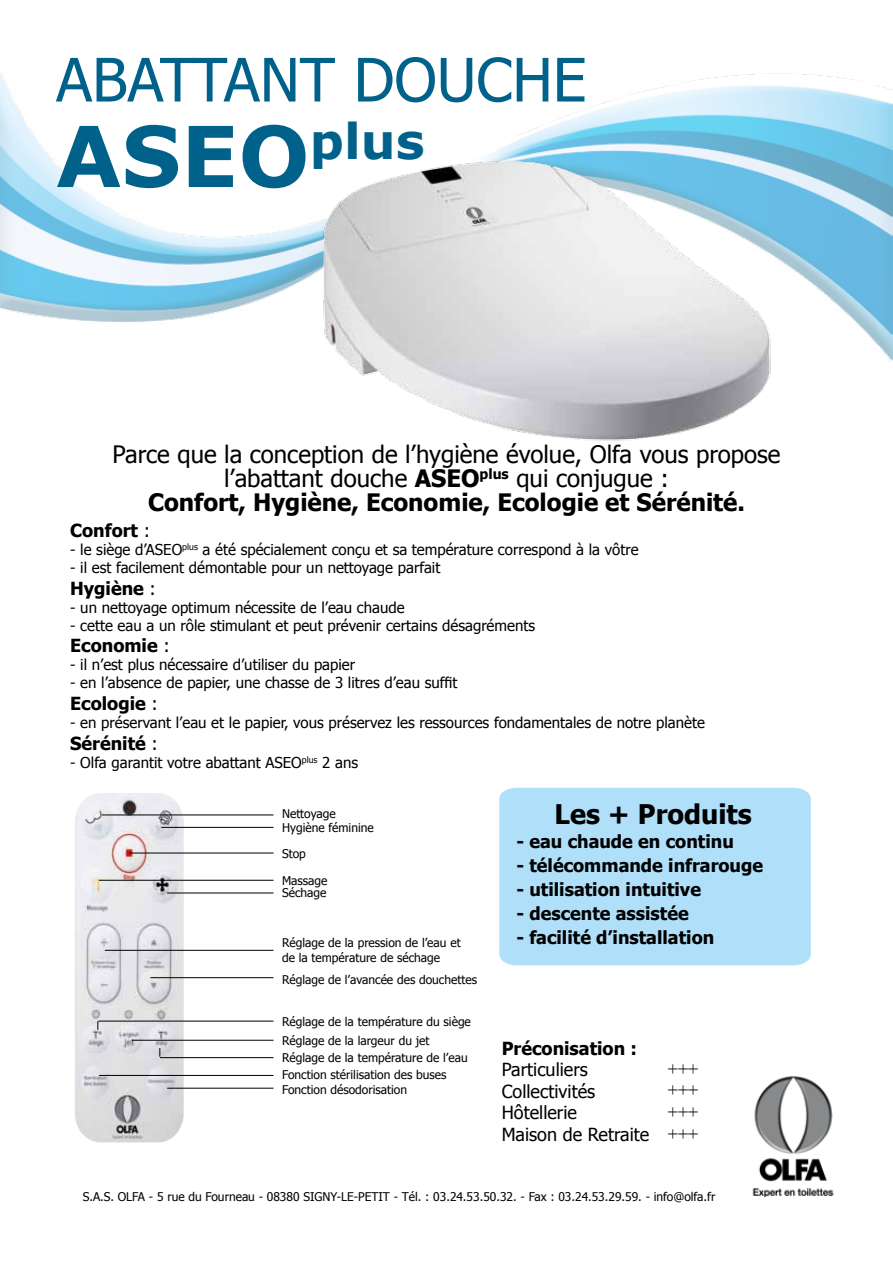
<style>
.page{position:relative;width:893px;height:1263px;background:#fff}
.page>*{position:absolute;margin:0;border:0;box-sizing:border-box;transform-origin:0 0}
.t1{font:700 84px "Verdana";color:#00618a}
.t2{font:60px "Tahoma";color:#00618a}
.t3{font:700 27px "Tahoma";color:#000}
.t4{font:24px/24px "Tahoma";color:#000;text-align:center}
.t5{font:700 18px "Tahoma";color:#000}
.t6{font:18px/21.6px "Tahoma";color:#000}
.t7{font:18px/21.6px "Times New Roman";color:#000;text-align:justify}
.t8{font:15px "Tahoma";color:#000}
.t9{font:12px/14.4px "Tahoma";color:#000}
.s1{font-weight:700}
.s2{font-weight:400}
.s3{font-style:inherit}
</style>
<div class="page">
<div style="left:499px;top:788px;width:312px;height:177px;background:#afdff9"></div>
<img style="left:0;top:72px;width:893px;height:289px">
<img style="left:287px;top:132px;width:507px;height:309px">
<img style="left:752px;top:1076px;width:82px;height:121px">
<img style="left:75px;top:793px;width:109px;height:349px">
<hr style="left:98px;top:1021px;width:176px;height:1px;background:#000">
<hr style="left:150px;top:977px;width:124px;height:1px;background:#000">
<hr style="left:105px;top:950px;width:169px;height:1px;background:#000">
<hr style="left:167px;top:893px;width:107px;height:1px;background:#000">
<hr style="left:161px;top:827px;width:113px;height:1px;background:#000">
<hr style="left:99px;top:880px;width:175px;height:1px;background:#000">
<hr style="left:102px;top:814px;width:172px;height:1px;background:#000">
<hr style="left:130px;top:853px;width:144px;height:1px;background:#000">
<hr style="left:160px;top:1057px;width:114px;height:1px;background:#000">
<hr style="left:132px;top:1040px;width:142px;height:1px;background:#000">
<hr style="left:167px;top:1088px;width:107px;height:1px;background:#000">
<hr style="left:99px;top:1075px;width:175px;height:1px;background:#000">
<h2 class="t2" style="left:56px;top:39px;width:532px">ABATTANT DOUCHE</h2>
<h1 class="t1" style="left:56px;top:97px;width:370px">ASEO<sup>plus</sup></h1>
<h3 class="t4" style="left:112px;top:441px;width:670px">Parce que la conception de l’hygiène évolue, Olfa vous propose l’abattant douche <span class="s1">ASEO</span><sup>plus</sup> qui conjugue :<br><span class="s1">Confort, Hygiène, Economie, Ecologie et Sérénité.</span></h3>
<p class="t5" style="left:70px;top:518px;width:81px">Confort <span class="s2">:</span></p>
<p class="t8" style="left:70px;top:540px;width:570px">- le siège d’<span class="s3">ASEO</span><sup>plus</sup> a été spécialement conçu et sa température correspond à la vôtre</p>
<p class="t8" style="left:70px;top:558px;width:372px">- il est facilement démontable pour un nettoyage parfait</p>
<p class="t5" style="left:70px;top:576px;width:87px">Hygiène <span class="s2">:</span></p>
<p class="t8" style="left:70px;top:597px;width:336px">- un nettoyage optimum nécessite de l’eau chaude</p>
<p class="t8" style="left:70px;top:615px;width:466px">- cette eau a un rôle stimulant et peut prévenir certains désagréments</p>
<p class="t5" style="left:70px;top:633px;width:101px">Economie <span class="s2">:</span></p>
<p class="t8" style="left:70px;top:655px;width:287px">- il n’est plus nécessaire d’utiliser du papier</p>
<p class="t8" style="left:70px;top:673px;width:389px">- en l’absence de papier, une chasse de 3 litres d’eau suffit</p>
<p class="t5" style="left:70px;top:691px;width:89px">Ecologie <span class="s2">:</span></p>
<p class="t8" style="left:70px;top:712px;width:636px">- en préservant l’eau et le papier, vous préservez les ressources fondamentales de notre planète</p>
<p class="t5" style="left:70px;top:730px;width:89px">Sérénité <span class="s2">:</span></p>
<p class="t8" style="left:70px;top:752px;width:289px">- Olfa garantit votre abattant <span class="s3">ASEO</span><sup>plus</sup> 2 ans</p>
<p class="t9" style="left:282px;top:806px;width:55px">Nettoyage</p>
<p class="t9" style="left:282px;top:846px;width:25px">Stop</p>
<p class="t9" style="left:282px;top:820px;width:93px">Hygiène féminine</p>
<p class="t9" style="left:282px;top:873px;width:47px">Massage</p>
<p class="t9" style="left:282px;top:885px;width:46px">Séchage</p>
<p class="t9" style="left:282px;top:935px;width:180px">Réglage de la pression de l’eau et de la température de séchage</p>
<p class="t9" style="left:282px;top:972px;width:197px">Réglage de l’avancée des douchettes</p>
<p class="t9" style="left:282px;top:1013px;width:190px">Réglage de la température du siège</p>
<p class="t9" style="left:282px;top:1032px;width:149px">Réglage de la largeur du jet</p>
<p class="t9" style="left:282px;top:1081px;width:127px">Fonction désodorisation</p>
<p class="t9" style="left:282px;top:1050px;width:187px">Réglage de la température de l’eau</p>
<p class="t9" style="left:282px;top:1067px;width:166px">Fonction stérilisation des buses</p>
<h3 class="t3" style="left:555px;top:795px;width:198px">Les + Produits</h3>
<p class="t5" style="left:516px;top:828px;width:219px">- eau chaude en continu</p>
<p class="t5" style="left:516px;top:852px;width:248px">- télécommande infrarouge</p>
<p class="t5" style="left:516px;top:876px;width:186px">- utilisation intuitive</p>
<p class="t5" style="left:516px;top:900px;width:174px">- descente assistée</p>
<p class="t5" style="left:516px;top:924px;width:199px">- facilité d’installation</p>
<p class="t5" style="left:502px;top:1035px;width:137px">Préconisation :</p>
<p class="t6" style="left:502px;top:1058px;width:149px">Particuliers<br>Collectivités<br>Hôtellerie<br>Maison de Retraite</p>
<p class="t7" style="left:668px;top:1058px;width:32px">+++ +++ +++ +++</p>
<p class="t9" style="left:83px;top:1189px;width:634px">S.A.S. OLFA - 5 rue du Fourneau - 08380 SIGNY-LE-PETIT - Tél. : 03.24.53.50.32. - Fax : 03.24.53.29.59. - info@olfa.fr</p>
</div>
